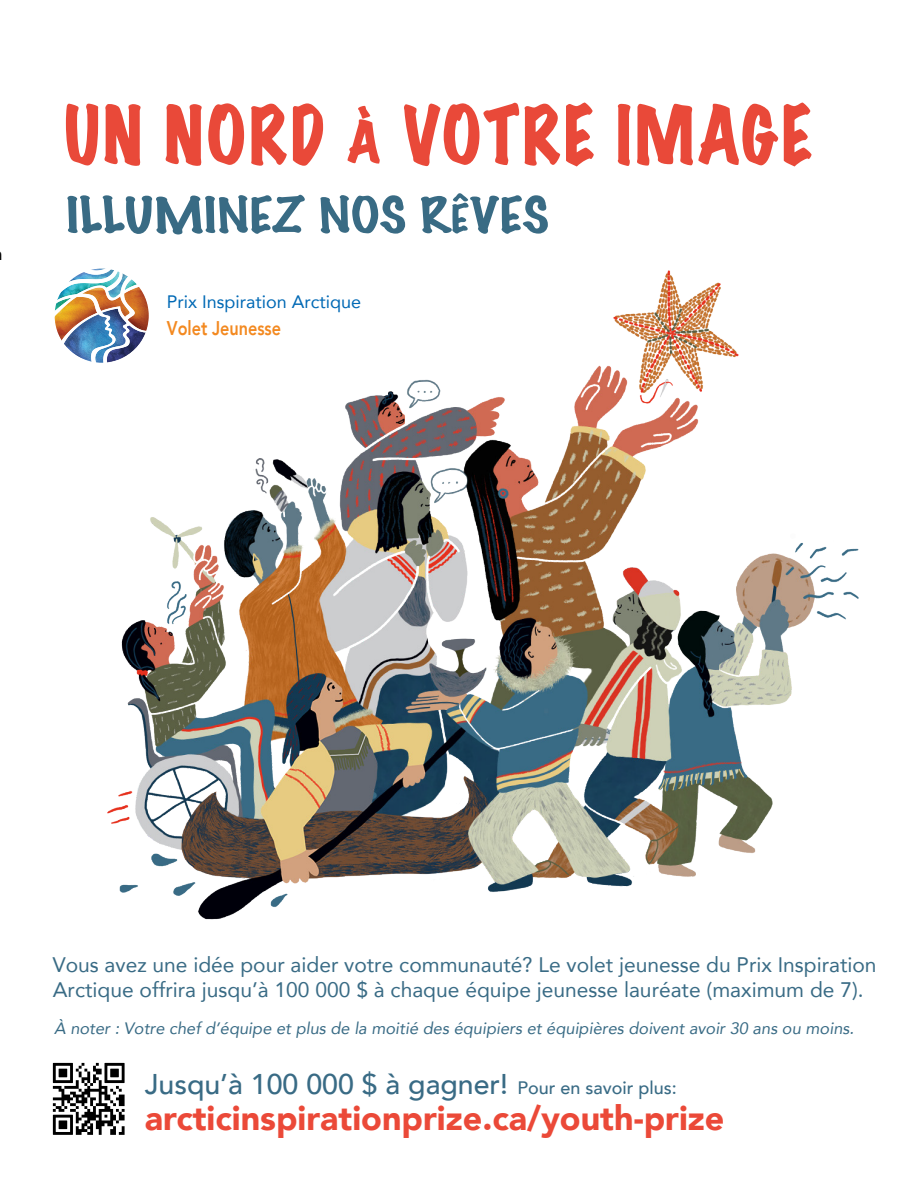
<style>
.page{position:relative;width:918px;height:1188px;background:#fff}
.page>*{position:absolute;margin:0;border:0;box-sizing:border-box;transform-origin:0 0}
.t1{font:expanded 72px "Marker Felt";letter-spacing:.05em;color:#e94939;scale:.88 1}
.t2{font:100 45px "Marker Felt";color:#396b84;scale:1.2 1}
.t3{font:900 34.05px "Avenir";color:#eb4938}
.t4{font:500 28.5px "Avenir";color:#396b85}
.t5{font:21px/25.2px "Avenir";color:#396b85}
.t6{font:800 19.8px "Avenir";color:#f38920;scale:.82 1}
.t7{font:18px "Avenir";color:#0069b5}
.t8{font:italic 16.5px "Avenir";color:#396b85}
.s1{font-size:18px}
</style>
<div class="page">
<img style="left:89px;top:268px;width:770px;height:652px">
<img style="left:55px;top:269px;width:94px;height:94px;border-radius:47px">
<img style="left:52px;top:1062px;width:73px;height:73px">
<h1 class="t1" style="left:64px;top:78px;width:852px">UN NORD À VOTRE IMAGE</h1>
<h2 class="t2" style="left:66px;top:180px;width:404px">ILLUMINEZ NOS RÊVES</h2>
<p class="t7" style="left:167px;top:288px;width:196px">Prix Inspiration Arctique</p>
<p class="t6" style="left:167px;top:313px;width:141px">Volet Jeunesse</p>
<p class="t5" style="left:53px;top:951px;width:825px">Vous avez une idée pour aider votre communauté? Le volet jeunesse du Prix Inspiration<br>Arctique offrira jusqu’à 100 000 $ à chaque équipe jeunesse lauréate (maximum de 7).</p>
<p class="t8" style="left:54px;top:1018px;width:802px">À noter : Votre chef d’équipe et plus de la moitié des équipiers et équipières doivent avoir 30 ans ou moins.</p>
<h3 class="t4" style="left:145px;top:1060px;width:534px">Jusqu’à 100 000 $ à gagner! <span class="s1">Pour en savoir plus:</span></h3>
<h3 class="t3" style="left:145px;top:1089px;width:581px">arcticinspirationprize.ca/youth-prize</h3>
</div>
